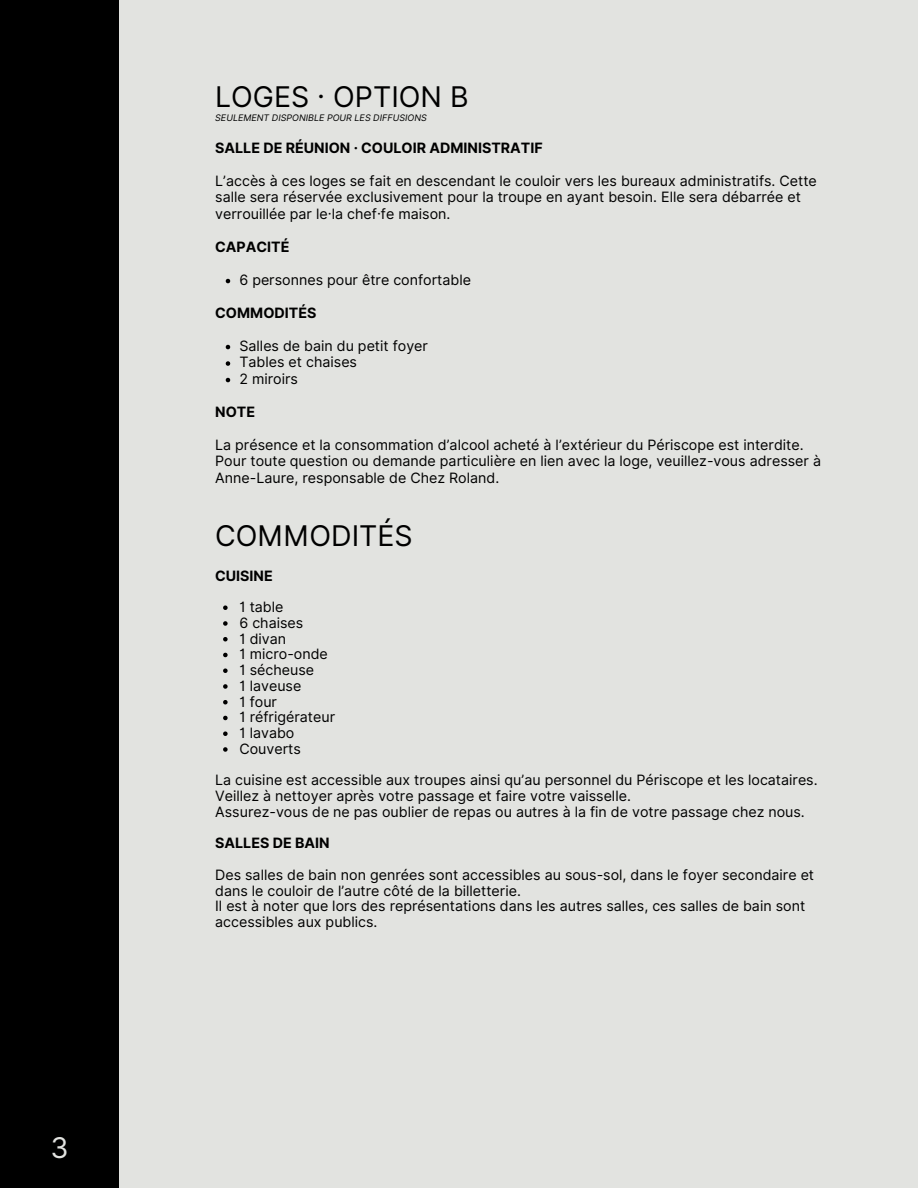
<style>
.page{position:relative;width:918px;height:1188px;background:#e2e3e0}
.page>*{position:absolute;margin:0;border:0;box-sizing:border-box;transform-origin:0 0}
.t1{font:28.5px "Inter";color:#000}
.t2{font:28.5px "Inter";color:#e2e3e0}
.t3{font:14.25px/16.5px "Inter";color:#000}
.t4{font:700 14.25px "Inter";color:#000}
.t5{font:italic 9px "Inter";color:#000}
</style>
<div class="page">
<div style="left:0;top:0;width:119px;height:1188px;background:#000"></div>
<svg style="left:226px;top:279px;width:4px;height:4px"></svg>
<svg style="left:226px;top:345px;width:4px;height:4px"></svg>
<svg style="left:226px;top:361px;width:4px;height:5px"></svg>
<svg style="left:226px;top:378px;width:4px;height:4px"></svg>
<svg style="left:223px;top:605px;width:5px;height:5px"></svg>
<svg style="left:223px;top:621px;width:5px;height:5px"></svg>
<svg style="left:223px;top:637px;width:5px;height:4px"></svg>
<svg style="left:223px;top:653px;width:5px;height:4px"></svg>
<svg style="left:223px;top:668px;width:5px;height:5px"></svg>
<svg style="left:223px;top:684px;width:5px;height:5px"></svg>
<svg style="left:223px;top:700px;width:5px;height:4px"></svg>
<svg style="left:223px;top:716px;width:5px;height:4px"></svg>
<svg style="left:223px;top:731px;width:5px;height:5px"></svg>
<svg style="left:223px;top:747px;width:5px;height:5px"></svg>
<p class="t2" style="left:50px;top:1130px;width:20px">3</p>
<p class="t1" style="left:215px;top:80px;width:255px">LOGES · OPTION B</p>
<p class="t5" style="left:215px;top:113px;width:213px">SEULEMENT DISPONIBLE POUR LES DIFFUSIONS</p>
<p class="t4" style="left:215px;top:139px;width:329px">SALLE DE RÉUNION · COULOIR ADMINISTRATIF</p>
<p class="t3" style="left:215px;top:172px;width:603px">L’accès à ces loges se fait en descendant le couloir vers les bureaux administratifs. Cette salle sera réservée exclusivement pour la troupe en ayant besoin. Elle sera débarrée et verrouillée par le·la chef·fe maison.</p>
<p class="t4" style="left:215px;top:238px;width:76px">CAPACITÉ</p>
<p class="t3" style="left:239px;top:271px;width:233px">6 personnes pour être confortable</p>
<p class="t4" style="left:215px;top:304px;width:103px">COMMODITÉS</p>
<p class="t3" style="left:239px;top:337px;width:190px">Salles de bain du petit foyer</p>
<p class="t3" style="left:239px;top:354px;width:119px">Tables et chaises</p>
<p class="t3" style="left:239px;top:370px;width:60px">2 miroirs</p>
<p class="t4" style="left:215px;top:403px;width:41px">NOTE</p>
<p class="t3" style="left:215px;top:436px;width:590px">La présence et la consommation d’alcool acheté à l’extérieur du Périscope est interdite.</p>
<p class="t3" style="left:215px;top:453px;width:607px">Pour toute question ou demande particulière en lien avec la loge, veuillez-vous adresser à<br>Anne-Laure, responsable de Chez Roland.</p>
<p class="t1" style="left:215px;top:518px;width:199px">COMMODITÉS</p>
<p class="t4" style="left:215px;top:567px;width:59px">CUISINE</p>
<p class="t3" style="left:239px;top:599px;width:46px">1 table</p>
<p class="t3" style="left:239px;top:615px;width:65px">6 chaises</p>
<p class="t3" style="left:239px;top:630px;width:48px">1 divan</p>
<p class="t3" style="left:239px;top:646px;width:90px">1 micro-onde</p>
<p class="t3" style="left:239px;top:662px;width:76px">1 sécheuse</p>
<p class="t3" style="left:239px;top:678px;width:63px">1 laveuse</p>
<p class="t3" style="left:239px;top:693px;width:39px">1 four</p>
<p class="t3" style="left:239px;top:709px;width:97px">1 réfrigérateur</p>
<p class="t3" style="left:239px;top:725px;width:56px">1 lavabo</p>
<p class="t3" style="left:239px;top:741px;width:63px">Couverts</p>
<p class="t3" style="left:215px;top:772px;width:604px">La cuisine est accessible aux troupes ainsi qu’au personnel du Périscope et les locataires.</p>
<p class="t3" style="left:215px;top:788px;width:417px">Veillez à nettoyer après votre passage et faire votre vaisselle.</p>
<p class="t3" style="left:215px;top:804px;width:591px">Assurez-vous de ne pas oublier de repas ou autres à la fin de votre passage chez nous.</p>
<p class="t4" style="left:215px;top:835px;width:116px">SALLES DE BAIN</p>
<p class="t3" style="left:215px;top:867px;width:600px;line-height:15.8px">Des salles de bain non genrées sont accessibles au sous-sol, dans le foyer secondaire et dans le couloir de l’autre côté de la billetterie.</p>
<p class="t3" style="left:215px;top:898px;width:591px;line-height:15.8px">Il est à noter que lors des représentations dans les autres salles, ces salles de bain sont accessibles aux publics.</p>
</div>
